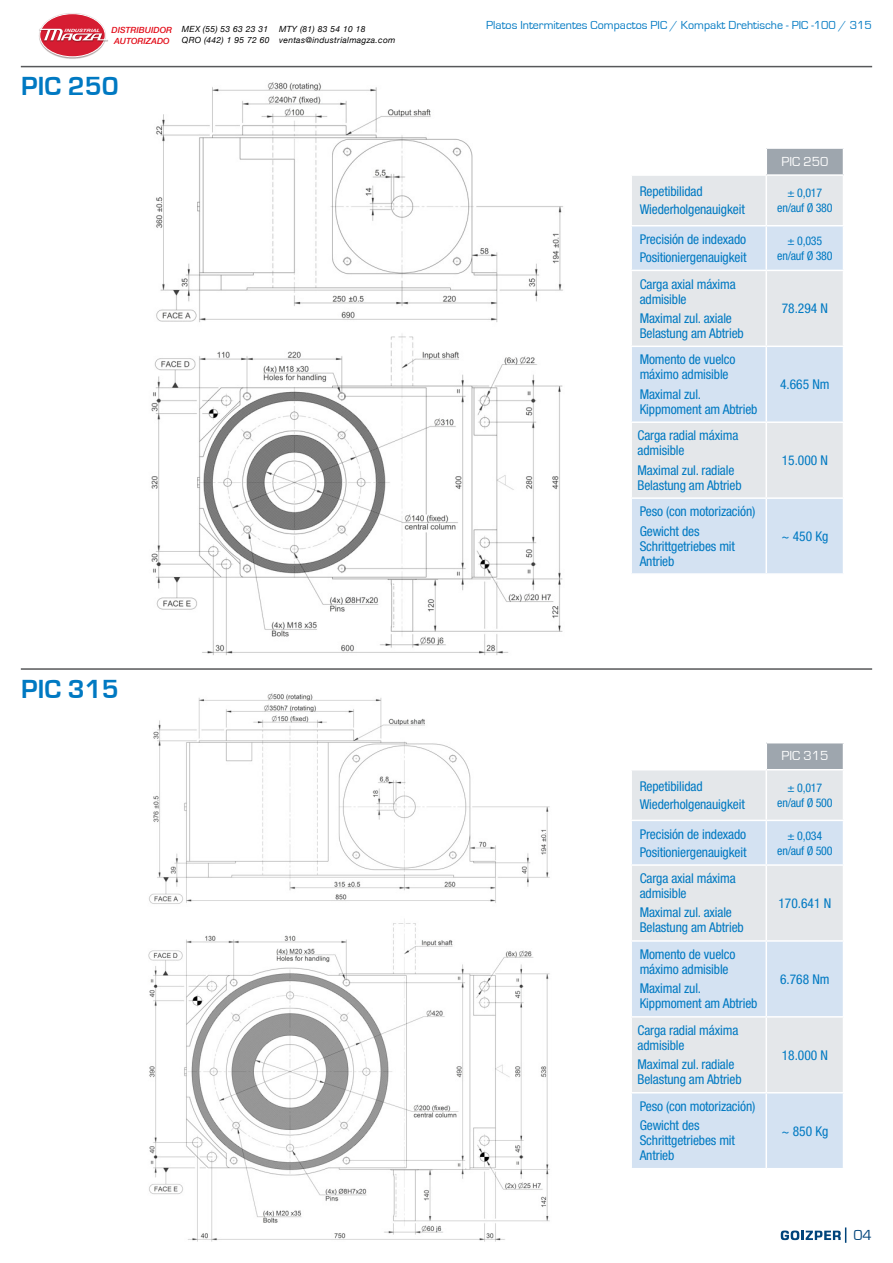
<style>
.page{position:relative;width:893px;height:1263px;background:#fff}
.page>*{position:absolute;margin:0;border:0;box-sizing:border-box;transform-origin:0 0}
.t1{font:700 27px "Eurostile";color:#0079c2}
.t2{font:15px "Eurostile";color:#00447b}
.t3{font:condensed 13.5px/15px "Helvetica Neue LT Std";letter-spacing:-.01em;color:#0079c2}
.t4{font:13.5px "Eurostile";color:#fff}
.t5{font:condensed 12px "Helvetica Neue LT Std";letter-spacing:-.02em;color:#0079c2}
.t6{font:12px "Eurostile";color:#0079c2}
.t7{font:italic 8.55px/10.5px "Helvetica Neue";letter-spacing:.035em;color:#000}
.t8{font:italic 500 8.55px/10.2px "Helvetica Neue";color:#e20916}
.t9{font:italic 700 4.5px "Helvetica Neue";color:#fff;scale:1.26 1}
</style>
<div class="page">
<svg style="left:781px;top:1227px;width:65px;height:16px"></svg>
<img style="left:20px;top:65px;width:595px;height:590px">
<img style="left:148px;top:693px;width:402px;height:549px">
<div style="left:766px;top:148px;width:77px;height:27px;background:#9ea6ae"></div>
<div style="left:632px;top:176px;width:211px;height:49px;background:#e4e7ea"></div>
<svg style="left:632px;top:226px;width:211px;height:347px;background:#dbe4ee"></svg>
<hr style="left:765px;top:176px;width:2px;height:49px;background:#fff">
<hr style="left:765px;top:226px;width:2px;height:44px;background:#fff">
<hr style="left:630px;top:270px;width:136px;height:1px;background:#fff">
<hr style="left:766px;top:270px;width:78px;height:1px;background:#fff">
<hr style="left:765px;top:271px;width:2px;height:75px;background:#fff">
<hr style="left:630px;top:346px;width:136px;height:1px;background:#fff">
<hr style="left:766px;top:346px;width:78px;height:1px;background:#fff">
<hr style="left:765px;top:347px;width:2px;height:74px;background:#fff">
<hr style="left:630px;top:421px;width:136px;height:2px;background:#fff">
<hr style="left:766px;top:421px;width:78px;height:2px;background:#fff">
<hr style="left:765px;top:423px;width:2px;height:74px;background:#fff">
<hr style="left:630px;top:497px;width:136px;height:2px;background:#fff">
<hr style="left:766px;top:497px;width:78px;height:2px;background:#fff">
<hr style="left:765px;top:499px;width:2px;height:74px;background:#fff">
<hr style="left:766px;top:147px;width:78px;height:2px;background:#fff">
<hr style="left:765px;top:149px;width:2px;height:25px;background:#fff">
<hr style="left:766px;top:174px;width:78px;height:2px;background:#fff">
<div style="left:766px;top:743px;width:77px;height:27px;background:#9ea6ae"></div>
<div style="left:632px;top:770px;width:211px;height:50px;background:#e4e7ea"></div>
<svg style="left:632px;top:821px;width:211px;height:347px;background:#dbe4ee"></svg>
<hr style="left:765px;top:770px;width:2px;height:50px;background:#fff">
<hr style="left:765px;top:821px;width:2px;height:43px;background:#fff">
<hr style="left:630px;top:864px;width:136px;height:2px;background:#fff">
<hr style="left:766px;top:864px;width:78px;height:2px;background:#fff">
<hr style="left:765px;top:866px;width:2px;height:74px;background:#fff">
<hr style="left:630px;top:940px;width:136px;height:2px;background:#fff">
<hr style="left:766px;top:940px;width:78px;height:2px;background:#fff">
<hr style="left:765px;top:942px;width:2px;height:74px;background:#fff">
<hr style="left:630px;top:1016px;width:136px;height:1px;background:#fff">
<hr style="left:766px;top:1016px;width:78px;height:1px;background:#fff">
<hr style="left:765px;top:1017px;width:2px;height:75px;background:#fff">
<hr style="left:630px;top:1092px;width:136px;height:1px;background:#fff">
<hr style="left:766px;top:1092px;width:78px;height:1px;background:#fff">
<hr style="left:765px;top:1093px;width:2px;height:75px;background:#fff">
<hr style="left:765px;top:743px;width:2px;height:26px;background:#fff">
<hr style="left:766px;top:769px;width:78px;height:1px;background:#fff">
<hr style="left:21px;top:66px;width:851px;height:1px;background:#57585a">
<hr style="left:21px;top:668px;width:851px;height:2px;background:#57585a">
<img style="left:40px;top:13px;width:65px;height:46px">
<div style="left:40px;top:14px;width:65px;height:43px;background:#d61d32;border-radius:50%"></div>
<div style="left:39px;top:13px;width:67px;height:44px;border:1px solid #fff;border-radius:50%"></div>
<img style="left:40px;top:28px;width:68px;height:15px">
<svg style="left:39px;top:29px;width:68px;height:12px"></svg>
<p class="t9" style="left:65px;top:27px;width:30px">INDUSTRIA L</p>
<p class="t8" style="left:112px;top:25px;width:62px">DISTRIBUIDOR<br>AUTORIZADO</p>
<p class="t7" style="left:182px;top:25px;width:89px">MEX (55) 53 63 23 31<br>QRO (442) 1 95 72 60</p>
<p class="t7" style="left:279px;top:25px;width:118px">MTY (81) 83 54 10 18 ventas@industrialmagza.com</p>
<p class="t1" style="left:21px;top:72px;width:99px">PIC 250</p>
<p class="t1" style="left:21px;top:674px;width:99px">PIC 315</p>
<p class="t6" style="left:486px;top:19px;width:387px">Platos Intermitentes Compactos PIC / Kompakt Drehtische - PIC -100 / 315</p>
<p class="t3" style="left:640px;top:184px;width:64px">Repetibilidad</p>
<p class="t3" style="left:640px;top:202px;width:107px">Wiederholgenauigkeit</p>
<p class="t3" style="left:640px;top:232px;width:108px">Precisión de indexado</p>
<p class="t3" style="left:640px;top:250px;width:108px">Positioniergenauigkeit</p>
<p class="t3" style="left:640px;top:276px;width:98px">Carga axial máxima admisible</p>
<p class="t3" style="left:640px;top:310px;width:106px">Maximal zul. axiale<br>Belastung am Abtrieb</p>
<p class="t3" style="left:640px;top:352px;width:97px">Momento de vuelco máximo admisible</p>
<p class="t3" style="left:640px;top:386px;width:119px">Maximal zul.<br>Kippmoment am Abtrieb</p>
<p class="t3" style="left:638px;top:428px;width:102px">Carga radial máxima admisible</p>
<p class="t3" style="left:638px;top:462px;width:106px">Maximal zul. radiale<br>Belastung am Abtrieb</p>
<p class="t4" style="left:781px;top:154px;width:48px">PIC 250</p>
<p class="t5" style="left:788px;top:186px;width:36px">± 0,017</p>
<p class="t5" style="left:777px;top:201px;width:57px">en/auf Ø 380</p>
<p class="t5" style="left:788px;top:234px;width:36px">± 0,035</p>
<p class="t5" style="left:777px;top:249px;width:57px">en/auf Ø 380</p>
<p class="t3" style="left:782px;top:301px;width:48px">78.294 N</p>
<p class="t3" style="left:780px;top:377px;width:51px">4.665 Nm</p>
<p class="t3" style="left:782px;top:453px;width:48px">15.000 N</p>
<p class="t3" style="left:640px;top:504px;width:117px">Peso (con motorización)</p>
<p class="t3" style="left:640px;top:523px;width:97px">Gewicht des<br>Schrittgetriebes mit<br>Antrieb</p>
<p class="t3" style="left:781px;top:528px;width:49px">~ 450 Kg</p>
<p class="t3" style="left:640px;top:778px;width:64px">Repetibilidad</p>
<p class="t3" style="left:640px;top:796px;width:107px">Wiederholgenauigkeit</p>
<p class="t3" style="left:640px;top:826px;width:108px">Precisión de indexado</p>
<p class="t3" style="left:640px;top:844px;width:108px">Positioniergenauigkeit</p>
<p class="t3" style="left:640px;top:871px;width:98px">Carga axial máxima admisible</p>
<p class="t3" style="left:640px;top:905px;width:106px">Maximal zul. axiale<br>Belastung am Abtrieb</p>
<p class="t3" style="left:640px;top:947px;width:97px">Momento de vuelco máximo admisible</p>
<p class="t3" style="left:640px;top:981px;width:119px">Maximal zul.<br>Kippmoment am Abtrieb</p>
<p class="t3" style="left:638px;top:1023px;width:102px">Carga radial máxima admisible</p>
<p class="t3" style="left:638px;top:1057px;width:106px">Maximal zul. radiale<br>Belastung am Abtrieb</p>
<p class="t4" style="left:781px;top:748px;width:48px">PIC 315</p>
<p class="t5" style="left:788px;top:781px;width:36px">± 0,017</p>
<p class="t5" style="left:777px;top:796px;width:57px">en/auf Ø 500</p>
<p class="t5" style="left:788px;top:828px;width:36px">± 0,034</p>
<p class="t5" style="left:777px;top:843px;width:57px">en/auf Ø 500</p>
<p class="t3" style="left:778px;top:895px;width:54px">170.641 N</p>
<p class="t3" style="left:780px;top:971px;width:51px">6.768 Nm</p>
<p class="t3" style="left:782px;top:1047px;width:48px">18.000 N</p>
<p class="t3" style="left:640px;top:1098px;width:117px">Peso (con motorización)</p>
<p class="t3" style="left:640px;top:1118px;width:97px">Gewicht des<br>Schrittgetriebes mit<br>Antrieb</p>
<p class="t3" style="left:781px;top:1123px;width:49px">~ 850 Kg</p>
<p class="t2" style="left:853px;top:1227px;width:20px">04</p>
</div>
